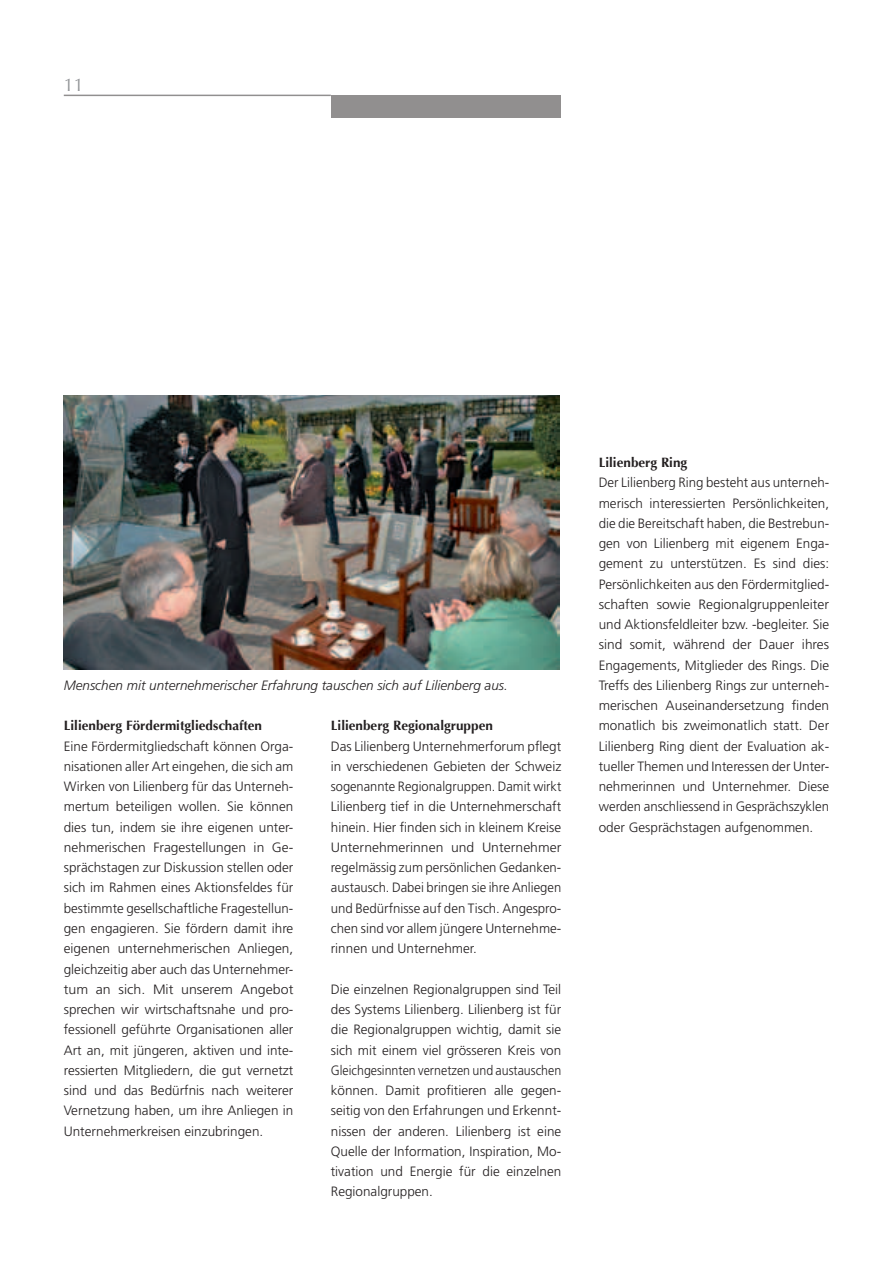
<style>
.page{position:relative;width:893px;height:1263px;background:#fff}
.page>*{position:absolute;margin:0;border:0;box-sizing:border-box;transform-origin:0 0}
.t1{font:18px "Optima";color:#939598}
.t2{font:300 13.5px/20.2px "Frutiger LT";color:#231f20;text-align:justify}
.t3{font:700 13.5px "Optima";color:#231f20}
.t4{font:italic 300 13.5px "Frutiger LT";color:#231f20}
</style>
<div class="page">
<hr style="left:64px;top:95px;width:267px;height:1px;background:#231f20">
<div style="left:331px;top:95px;width:229px;height:23px;background:#918f8f"></div>
<img style="left:64px;top:395px;width:496px;height:275px">
<h1 class="t1" style="left:64px;top:74px;width:22px">11</h1>
<p class="t4" style="left:64px;top:678px;width:446px">Menschen mit unternehmerischer Erfahrung tauschen sich auf Lilienberg aus.</p>
<p class="t3" style="left:64px;top:718px;width:200px">Lilienberg Fördermitgliedschaften</p>
<p class="t2" style="left:64px;top:736px;width:231px">Eine Fördermitgliedschaft können Orga&shy;nisationen aller Art eingehen, die sich am Wirken von Lilienberg für das Unterneh&shy;mertum beteiligen wollen. Sie können dies tun, indem sie ihre eigenen unter&shy;nehmerischen Fragestellungen in Ge&shy;sprächstagen zur Diskussion stellen oder sich im Rahmen eines Aktionsfeldes für bestimmte gesellschaftliche Fragestellun&shy;gen engagieren. Sie fördern damit ihre eigenen unternehmerischen Anliegen, gleichzeitig aber auch das Unternehmer&shy;tum an sich. Mit unserem Angebot sprechen wir wirtschaftsnahe und pro&shy;fessionell geführte Organisationen aller Art an, mit jüngeren, aktiven und inte&shy;ressierten Mitgliedern, die gut vernetzt sind und das Bedürfnis nach weiterer Vernetzung haben, um ihre Anliegen in Unternehmerkreisen einzubringen.</p>
<p class="t3" style="left:331px;top:718px;width:164px">Lilienberg Regionalgruppen</p>
<p class="t2" style="left:331px;top:736px;width:232px">Das Lilienberg Unternehmerforum pflegt in verschiedenen Gebieten der Schweiz sogenannte Regionalgruppen. Damit wirkt Lilienberg tief in die Unternehmerschaft hinein. Hier finden sich in kleinem Kreise Unternehmerinnen und Unternehmer regelmässig zum persönlichen Gedanken&shy;austausch. Dabei bringen sie ihre Anliegen und Bedürfnisse auf den Tisch. Angespro&shy;chen sind vor allem jüngere Unternehme&shy;rinnen und Unternehmer.</p>
<p class="t2" style="left:331px;top:979px;width:232px">Die einzelnen Regionalgruppen sind Teil des Systems Lilienberg. Lilienberg ist für die Regionalgruppen wichtig, damit sie sich mit einem viel grösseren Kreis von Gleichgesinnten vernetzen und austauschen können. Damit profitieren alle gegen&shy;seitig von den Erfahrungen und Erkennt&shy;nissen der anderen. Lilienberg ist eine Quelle der Information, Inspiration, Mo&shy;tivation und Energie für die einzelnen Regionalgruppen.</p>
<p class="t3" style="left:599px;top:455px;width:90px">Lilienberg Ring</p>
<p class="t2" style="left:599px;top:473px;width:232px">Der Lilienberg Ring besteht aus unterneh&shy;merisch interessierten Persönlichkeiten, die die Bereitschaft haben, die Bestrebun&shy;gen von Lilienberg mit eigenem Enga&shy;gement zu unterstützen. Es sind dies:<br>Persönlichkeiten aus den Fördermitglied&shy;schaften sowie Regionalgruppenleiter und Aktionsfeldleiter bzw. -begleiter. Sie sind somit, während der Dauer ihres Engagements, Mitglieder des Rings. Die Treffs des Lilienberg Rings zur unterneh&shy;merischen Auseinandersetzung finden monatlich bis zweimonatlich statt. Der Lilienberg Ring dient der Evaluation ak&shy;tueller Themen und Interessen der Unter&shy;nehmerinnen und Unternehmer. Diese werden anschliessend in Gesprächszyklen oder Gesprächstagen aufgenommen.</p>
</div>
